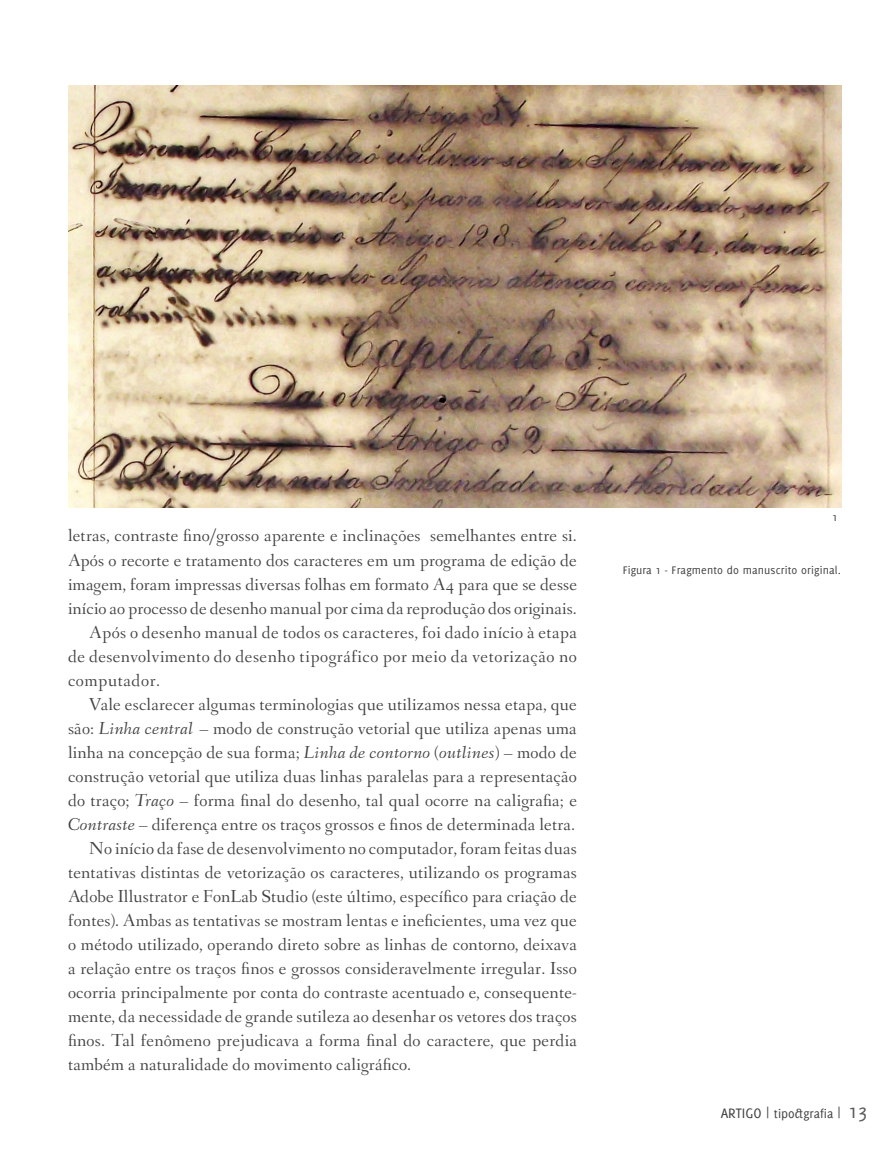
<style>
.page{position:relative;width:893px;height:1149px;background:#fff}
.page>*{position:absolute;margin:0;border:0;box-sizing:border-box;transform-origin:0 0}
.t1{font:18px "Fanwood";letter-spacing:.01em;color:#414042}
.t2{font:18px "Fanwood";letter-spacing:.03em;color:#414042}
.t3{font:13.5px "Delicious";color:#414042}
.t4{font:12px "Delicious";letter-spacing:.01em;color:#414042}
.s1{font-style:italic}
.s2{font-size:15px}
.s3{font-size:21px;color:#58595b}
</style>
<div class="page">
<img style="left:68px;top:85px;width:774px;height:422px">
<p class="t1" style="left:68px;top:525px;width:510px">letras, contraste fino/grosso aparente e inclinações semelhantes entre si.</p>
<p class="t1" style="left:68px;top:549px;width:510px">Após o recorte e tratamento dos caracteres em um programa de edição de</p>
<p class="t1" style="left:68px;top:573px;width:510px">imagem, foram impressas diversas folhas em formato A4 para que se desse</p>
<p class="t1" style="left:68px;top:597px;width:510px">início ao processo de desenho manual por cima da reprodução dos originais.</p>
<p class="t1" style="left:89px;top:621px;width:489px">Após o desenho manual de todos os caracteres, foi dado início à etapa</p>
<p class="t2" style="left:68px;top:645px;width:510px">de desenvolvimento do desenho tipográfico por meio da vetorização no</p>
<p class="t2" style="left:68px;top:669px;width:94px">computador.</p>
<p class="t1" style="left:89px;top:693px;width:489px">Vale esclarecer algumas terminologias que utilizamos nessa etapa, que</p>
<p class="t1" style="left:68px;top:717px;width:510px">são: <span class="s1">Linha central</span> – modo de construção vetorial que utiliza apenas uma</p>
<p class="t1" style="left:68px;top:741px;width:510px">linha na concepção de sua forma; <span class="s1">Linha de contorno</span> (<span class="s1">outlines</span>) – modo de</p>
<p class="t1" style="left:68px;top:765px;width:510px">construção vetorial que utiliza duas linhas paralelas para a representação</p>
<p class="t1" style="left:68px;top:789px;width:510px">do traço; <span class="s1">Traço</span> – forma final do desenho, tal qual ocorre na caligrafia; e</p>
<p class="t1" style="left:68px;top:813px;width:509px"><span class="s1">Contraste</span> – diferença entre os traços grossos e finos de determinada letra.</p>
<p class="t1" style="left:89px;top:837px;width:489px">No início da fase de desenvolvimento no computador, foram feitas duas</p>
<p class="t1" style="left:68px;top:861px;width:510px">tentativas distintas de vetorização os caracteres, utilizando os programas</p>
<p class="t1" style="left:68px;top:885px;width:510px">Adobe Illustrator e FonLab Studio (este último, específico para criação de</p>
<p class="t1" style="left:68px;top:909px;width:510px">fontes). Ambas as tentativas se mostram lentas e ineficientes, uma vez que</p>
<p class="t1" style="left:68px;top:933px;width:510px">o método utilizado, operando direto sobre as linhas de contorno, deixava</p>
<p class="t1" style="left:68px;top:957px;width:510px">a relação entre os traços finos e grossos consideravelmente irregular. Isso</p>
<p class="t1" style="left:68px;top:981px;width:510px">ocorria principalmente por conta do contraste acentuado e, consequente-</p>
<p class="t1" style="left:68px;top:1005px;width:510px">mente, da necessidade de grande sutileza ao desenhar os vetores dos traços</p>
<p class="t1" style="left:68px;top:1029px;width:510px">finos. Tal fenômeno prejudicava a forma final do caractere, que perdia</p>
<p class="t1" style="left:68px;top:1053px;width:345px">também a naturalidade do movimento caligráfico.</p>
<p class="t4" style="left:832px;top:510px;width:7px">1</p>
<p class="t4" style="left:623px;top:563px;width:219px">Figura 1 - Fragmento do manuscrito original.</p>
<p class="t3" style="left:721px;top:1105px;width:148px"><span class="s2">Artigo |</span> tipo&amp;grafia <span class="s2">|</span> <span class="s3">13</span></p>
</div>
